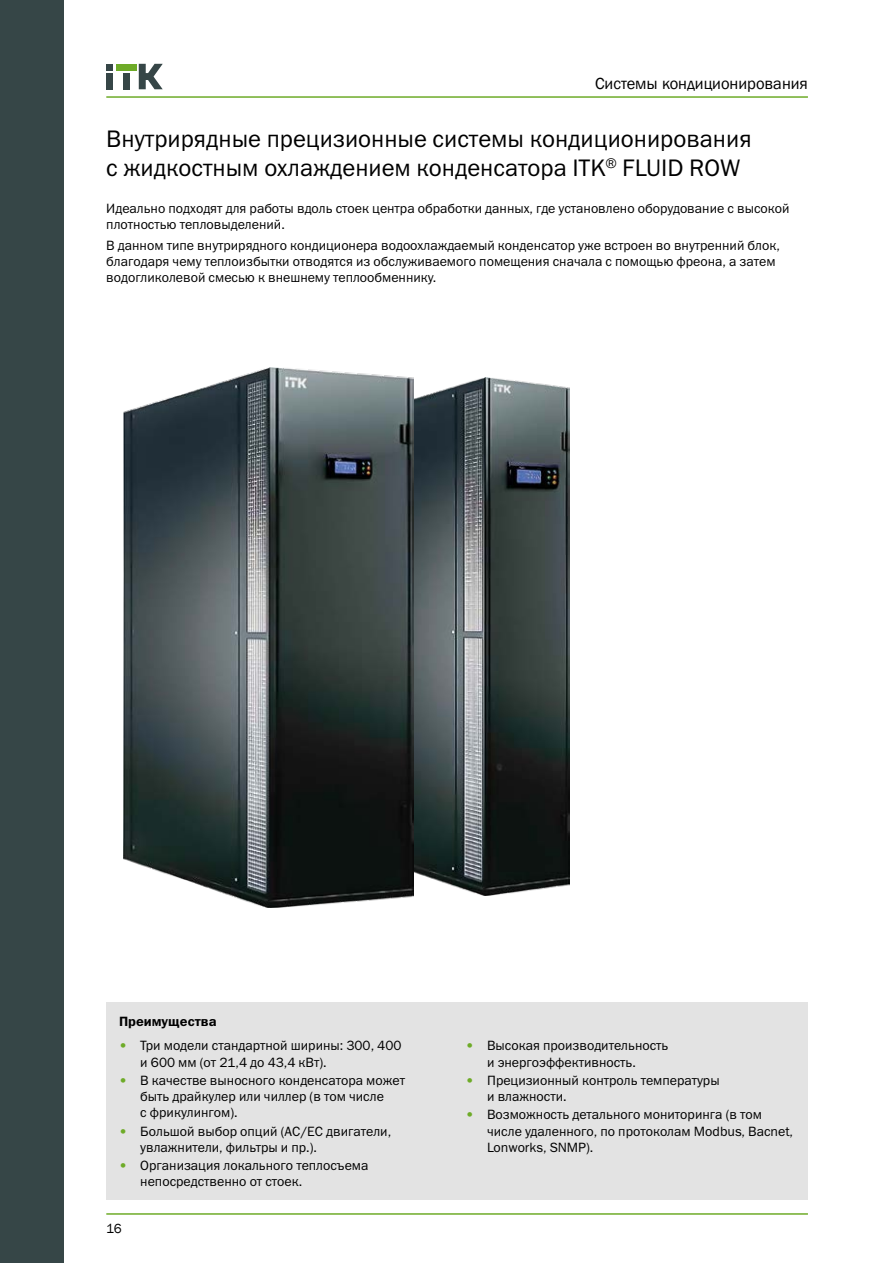
<style>
.page{position:relative;width:893px;height:1263px;background:#fff}
.page>*{position:absolute;margin:0;border:0;box-sizing:border-box;transform-origin:0 0}
.t1{font:24px/28.8px "Franklin Gothic Book C";color:#000}
.t2{font:16.5px "Franklin Gothic";color:#000}
.t3{font:13.5px/16.2px "Franklin Gothic Book C";color:#000}
.t4{font:13.5px "Franklin Gothic Demi C";color:#000}
.t5{font:13.5px "Franklin Gothic";color:#000}
.s1{color:#6eab28}
</style>
<div class="page">
<div style="left:0;top:0;width:64px;height:1263px;background:#364647"></div>
<div style="left:106px;top:73px;width:7px;height:16px;background:#364647"></div>
<div style="left:106px;top:64px;width:7px;height:7px;background:#364647"></div>
<div style="left:123px;top:73px;width:6px;height:16px;background:#364647"></div>
<div style="left:116px;top:64px;width:20px;height:7px;background:#6eab28"></div>
<svg style="left:139px;top:64px;width:24px;height:25px"></svg>
<hr style="left:106px;top:96px;width:702px;height:2px;background:#6eab28">
<hr style="left:106px;top:1213px;width:702px;height:2px;background:#6eab28">
<div style="left:106px;top:1002px;width:701px;height:197px;background:#e3e3e3"></div>
<img style="left:414px;top:377px;width:156px;height:518px">
<img style="left:123px;top:368px;width:291px;height:539px">
<p class="t2" style="left:595px;top:74px;width:214px">Системы кондиционирования</p>
<h1 class="t1" style="left:106px;top:124px;width:647px">Внутрирядные прецизионные системы кондиционирования с жидкостным охлаждением конденсатора ITK<sup>®</sup> FLUID ROW</h1>
<p class="t3" style="left:106px;top:200px;width:685px">Идеально подходят для работы вдоль стоек центра обработки данных, где установлено оборудование с высокой плотностью тепловыделений.</p>
<p class="t3" style="left:106px;top:237px;width:675px">В данном типе внутрирядного кондиционера водоохлаждаемый конденсатор уже встроен во внутренний блок, благодаря чему теплоизбытки отводятся из обслуживаемого помещения сначала с помощью фреона, а затем водогликолевой смесью к внешнему теплообменнику.</p>
<p class="t4" style="left:119px;top:1013px;width:99px">Преимущества</p>
<p class="t3" style="left:140px;top:1037px;width:263px;text-indent:-21px"><span class="s1">•</span> Три модели стандартной ширины: 300, 400 и 600 мм (от 21,4 до 43,4 кВт).</p>
<p class="t3" style="left:140px;top:1072px;width:266px;text-indent:-21px"><span class="s1">•</span> В качестве выносного конденсатора может быть драйкулер или чиллер (в том числе<br>с фрикулингом).</p>
<p class="t3" style="left:140px;top:1123px;width:252px;text-indent:-21px"><span class="s1">•</span> Большой выбор опций (АС/ЕС двигатели, увлажнители, фильтры и пр.).</p>
<p class="t3" style="left:140px;top:1157px;width:230px;text-indent:-21px"><span class="s1">•</span> Организация локального теплосъема непосредственно от стоек.</p>
<p class="t5" style="left:106px;top:1220px;width:17px">16</p>
<p class="t3" style="left:487px;top:1037px;width:183px;text-indent:-21px"><span class="s1">•</span> Высокая производительность и энергоэффективность.</p>
<p class="t3" style="left:487px;top:1072px;width:234px;text-indent:-21px"><span class="s1">•</span> Прецизионный контроль температуры и влажности.</p>
<p class="t3" style="left:487px;top:1106px;width:307px;text-indent:-21px"><span class="s1">•</span> Возможность детального мониторинга (в том числе удаленного, по протоколам Modbus, Bacnet,<br>Lonworks, SNMP).</p>
</div>
